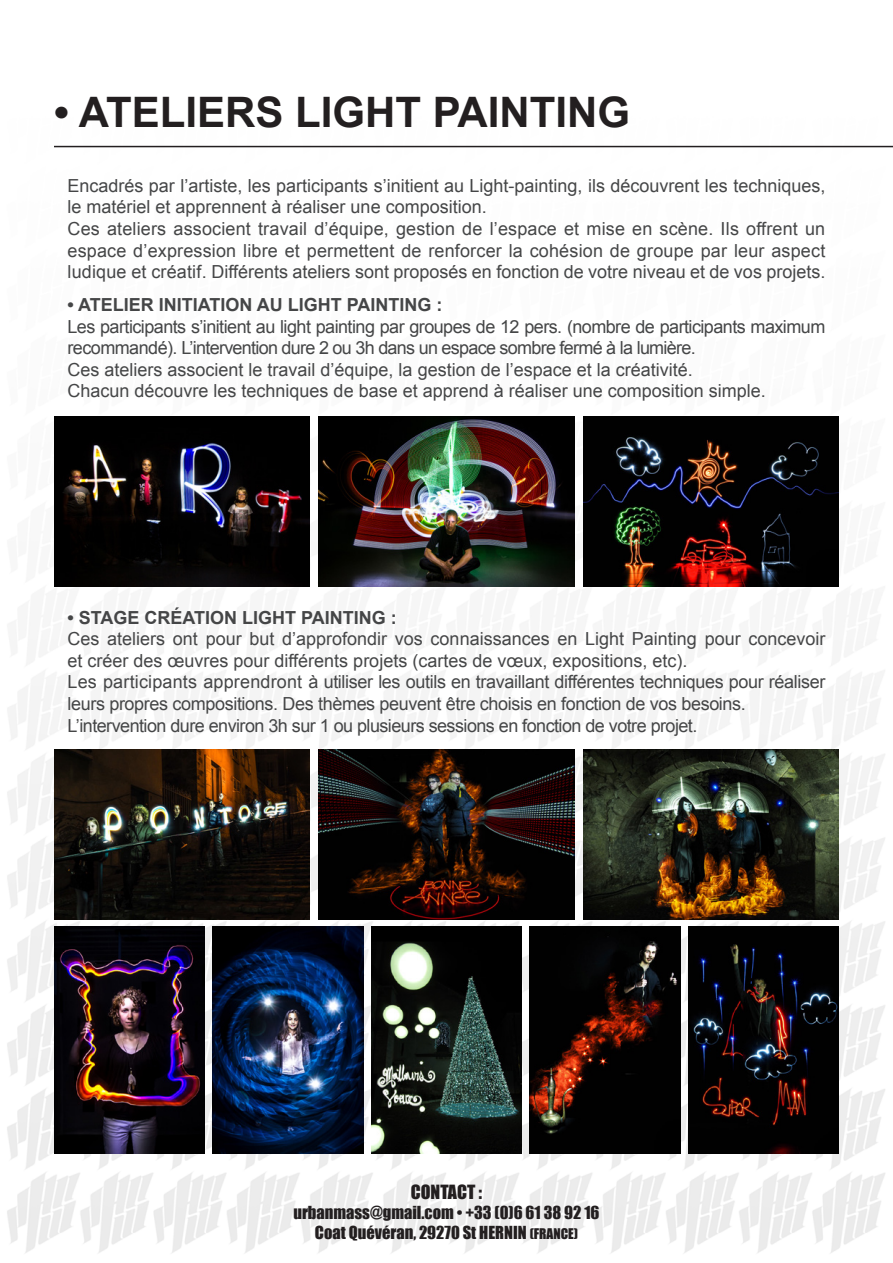
<style>
.page{position:relative;width:893px;height:1263px;background:#fff}
.page>*{position:absolute;margin:0;border:0;box-sizing:border-box;transform-origin:0 0}
.t1{font:700 42px "Arial";color:#231f20}
.t2{font:18px/21.6px "Arial";color:#454647}
.t3{font:18px/21.6px "Arial";letter-spacing:-.03em;color:#454647}
.t4{font:18px/21.6px "Arial";letter-spacing:-.02em;color:#454647}
.t5{font:700 18px "Arial";color:#454647}
.t6{font:18px "Impact";color:#231f20}
.t7{font:16.5px "Impact";color:#231f20}
.s1{font-size:13.5px}
</style>
<div class="page">
<img style="left:7px;top:145px;width:886px;height:1108px">
<hr style="left:54px;top:146px;width:839px;height:1px;background:#231f20">
<img style="left:54px;top:416px;width:255px;height:170px">
<img style="left:54px;top:749px;width:255px;height:170px">
<img style="left:54px;top:927px;width:151px;height:226px">
<img style="left:213px;top:927px;width:150px;height:226px">
<img style="left:371px;top:927px;width:151px;height:226px">
<img style="left:530px;top:927px;width:150px;height:226px">
<img style="left:688px;top:927px;width:151px;height:226px">
<img style="left:319px;top:416px;width:255px;height:170px">
<img style="left:319px;top:749px;width:255px;height:170px">
<img style="left:584px;top:416px;width:255px;height:170px">
<img style="left:584px;top:749px;width:255px;height:170px">
<p class="t1" style="left:54px;top:85px;width:578px">• ATELIERS LIGHT PAINTING</p>
<p class="t2" style="left:68px;top:175px;width:759px">Encadrés par l’artiste, les participants s’initient au Light-painting, ils découvrent les techniques, le matériel et apprennent à réaliser une composition.</p>
<p class="t2" style="left:68px;top:218px;width:759px;text-align:justify">Ces ateliers associent travail d’équipe, gestion de l’espace et mise en scène. Ils offrent un espace d’expression libre et permettent de renforcer la cohésion de groupe par leur aspect ludique et créatif. Différents ateliers sont proposés en fonction de votre niveau et de vos projets.</p>
<p class="t5" style="left:68px;top:293px;width:376px">• ATELIER INITIATION AU LIGHT PAINTING :</p>
<p class="t3" style="left:68px;top:316px;width:759px">Les participants s’initient au light painting par groupes de 12 pers. (nombre de participants maximum recommandé). L’intervention dure 2 ou 3h dans un espace sombre fermé à la lumière.</p>
<p class="t2" style="left:68px;top:359px;width:627px">Ces ateliers associent le travail d’équipe, la gestion de l’espace et la créativité.</p>
<p class="t2" style="left:68px;top:380px;width:700px">Chacun découvre les techniques de base et apprend à réaliser une composition simple.</p>
<p class="t5" style="left:68px;top:605px;width:331px">• STAGE CRÉATION LIGHT PAINTING :</p>
<p class="t2" style="left:68px;top:628px;width:759px">Ces ateliers ont pour but d’approfondir vos connaissances en Light Painting pour concevoir et créer des œuvres pour différents projets (cartes de vœux, expositions, etc).</p>
<p class="t4" style="left:68px;top:671px;width:759px">Les participants apprendront à utiliser les outils en travaillant différentes techniques pour réaliser leurs propres compositions. Des thèmes peuvent être choisis en fonction de vos besoins.</p>
<p class="t3" style="left:68px;top:715px;width:631px">L’intervention dure environ 3h sur 1 ou plusieurs sessions en fonction de votre projet.</p>
<p class="t6" style="left:411px;top:1178px;width:73px">CONTACT :</p>
<p class="t7" style="left:293px;top:1199px;width:308px">urbanmass@gmail.com • +33 (0)6 61 38 92 16</p>
<p class="t7" style="left:315px;top:1219px;width:265px">Coat Quévéran, 29270 St HERNIN <span class="s1">(FRANCE)</span></p>
</div>
